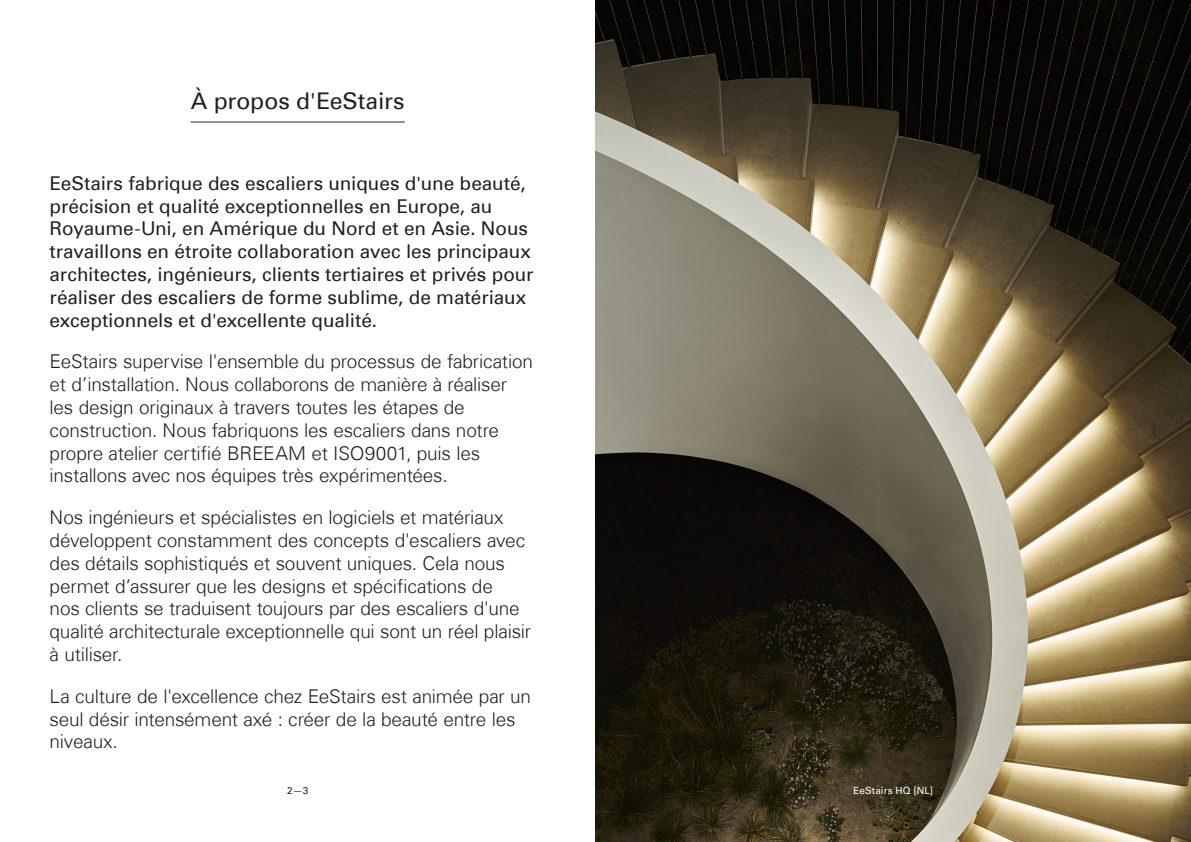
<style>
.page{position:relative;width:1191px;height:842px;background:#fff}
.page>*{position:absolute;margin:0;border:0;box-sizing:border-box;transform-origin:0 0}
.Page_Title{font:23px "Univers Com 55 Roman";letter-spacing:-.005em;color:#231f20}
.Introduction_Text_Light{font:300 19px/22.8px "Univers Com 45";letter-spacing:-.01em;color:#231f20}
.Introduction_Text_Light-2{font:19px/22.8px "Univers Com 55 Roman";letter-spacing:-.005em;color:#231f20}
.t1{font:10px "Univers Com 55 Roman";letter-spacing:.01em;color:#fff}
.t2{font:10px "Univers Com 55 Roman";color:#231f20}
</style>
<div class="page">
<img style="left:595px;top:0;width:596px;height:842px">
<hr style="left:191px;top:122px;width:214px;height:1px;background:#231f20">
<p class="Page_Title" style="left:191px;top:87px;width:216px">À propos d'EeStairs</p>
<p class="Introduction_Text_Light-2" style="left:50px;top:172px;width:485px">EeStairs fabrique des escaliers uniques d'une beauté, précision et qualité exceptionnelles en Europe, au Royaume-Uni, en Amérique du Nord et en Asie. Nous travaillons en étroite collaboration avec les principaux architectes, ingénieurs, clients tertiaires et privés pour réaliser des escaliers de forme sublime, de matériaux exceptionnels et d'excellente qualité.</p>
<p class="Introduction_Text_Light" style="left:50px;top:350px;width:485px">EeStairs supervise l'ensemble du processus de fabrication et d’installation. Nous collaborons de manière à réaliser les design originaux à travers toutes les étapes de construction. Nous fabriquons les escaliers dans notre propre atelier certifié BREEAM et ISO9001, puis les installons avec nos équipes très expérimentées.</p>
<p class="Introduction_Text_Light" style="left:50px;top:506px;width:483px">Nos ingénieurs et spécialistes en logiciels et matériaux développent constamment des concepts d'escaliers avec des détails sophistiqués et souvent uniques. Cela nous permet d’assurer que les designs et spécifications de<br>nos clients se traduisent toujours par des escaliers d'une qualité architecturale exceptionnelle qui sont un réel plaisir à utiliser.</p>
<p class="Introduction_Text_Light" style="left:50px;top:685px;width:483px">La culture de l'excellence chez EeStairs est animée par un seul désir intensément axé : créer de la beauté entre les niveaux.</p>
<p class="t2" style="left:287px;top:784px;width:23px">2—3</p>
<p class="t1" style="left:853px;top:784px;width:81px">EeStairs HQ [NL]</p>
</div>
